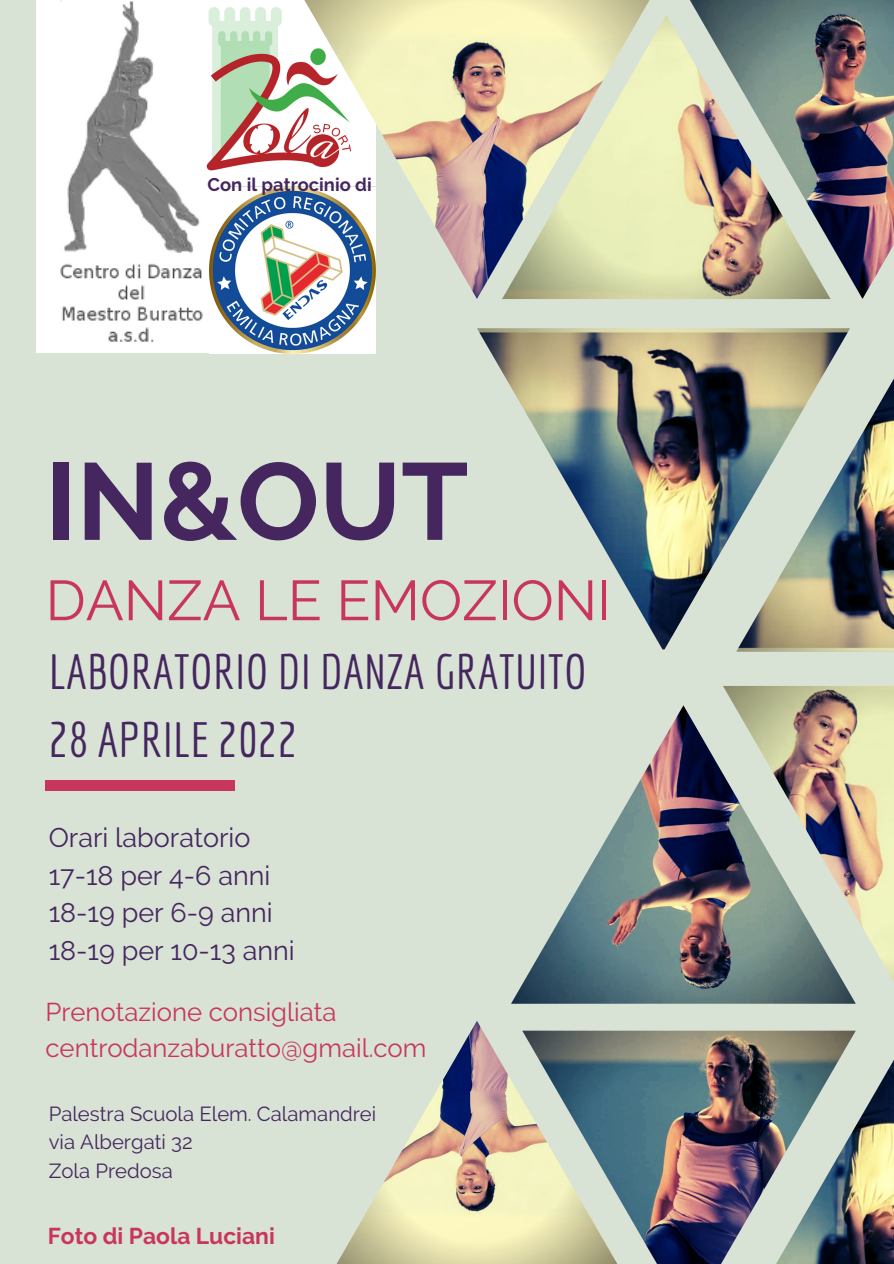
<style>
.page{position:relative;width:894px;height:1264px;background:#fff}
.page>*{position:absolute;margin:0;border:0;box-sizing:border-box;transform-origin:0 0}
.t1{font:700 108.75px "Raleway";color:#45265f}
.t2{font:56.25px "Raleway";color:#c8375b}
.t3{font:48.3px "Economica";color:#45265f}
.t4{font:26.85px "Raleway";color:#45265f}
.t5{font:25.65px/36px "Raleway";color:#c8375b}
.t6{font:700 22.8px "Raleway";color:#c8375b}
.t7{font:20.25px "Raleway";color:#45265f}
.t8{font:700 18.3px "Raleway";color:#45265f}
</style>
<div class="page">
<div style="left:0;top:0;width:893px;height:1263px;background:#d8e2d5"></div>
<img style="left:690px;top:0;width:203px;height:299px">
<img style="left:477px;top:328px;width:372px;height:323px">
<svg style="left:723px;top:686px;width:170px;height:294px;background:#d9d5a9"></svg>
<img style="left:666px;top:15px;width:164px;height:284px">
<img style="left:736px;top:353px;width:157px;height:298px">
<img style="left:511px;top:705px;width:344px;height:298px">
<img style="left:617px;top:1030px;width:238px;height:233px">
<svg style="left:337px;top:1021px;width:280px;height:242px"></svg>
<img style="left:723px;top:1056px;width:170px;height:207px">
<div style="left:46px;top:780px;width:189px;height:10px;background:#c8375b"></div>
<img style="left:37px;top:0;width:189px;height:352px">
<img style="left:182px;top:0;width:105px;height:186px">
<svg style="left:287px;top:0;width:379px;height:299px"></svg>
<img style="left:210px;top:188px;width:165px;height:165px">
<p class="t8" style="left:207px;top:174px;width:166px">Con il patrocinio di</p>
<p class="t1" style="left:45px;top:437px;width:424px">IN&amp;OUT</p>
<p class="t2" style="left:45px;top:567px;width:567px">DANZA LE EMOZIONI</p>
<p class="t3" style="left:49px;top:643px;width:539px">LABORATORIO DI DANZA GRATUITO</p>
<p class="t3" style="left:49px;top:711px;width:250px">28 APRILE 2022</p>
<p class="t4" style="left:49px;top:821px;width:203px">Orari laboratorio</p>
<p class="t4" style="left:49px;top:859px;width:223px">17-18 per 4-6 anni</p>
<p class="t4" style="left:49px;top:897px;width:225px">18-19 per 6-9 anni</p>
<p class="t4" style="left:49px;top:934px;width:247px">18-19 per 10-13 anni</p>
<p class="t5" style="left:45px;top:994px;width:382px">Prenotazione consigliata centrodanzaburatto@gmail.com</p>
<p class="t7" style="left:49px;top:1101px;width:329px">Palestra Scuola Elem. Calamandrei</p>
<p class="t7" style="left:49px;top:1130px;width:145px">via Albergati 32</p>
<p class="t7" style="left:49px;top:1158px;width:125px">Zola Predosa</p>
<p class="t6" style="left:48px;top:1221px;width:228px">Foto di Paola Luciani</p>
</div>
